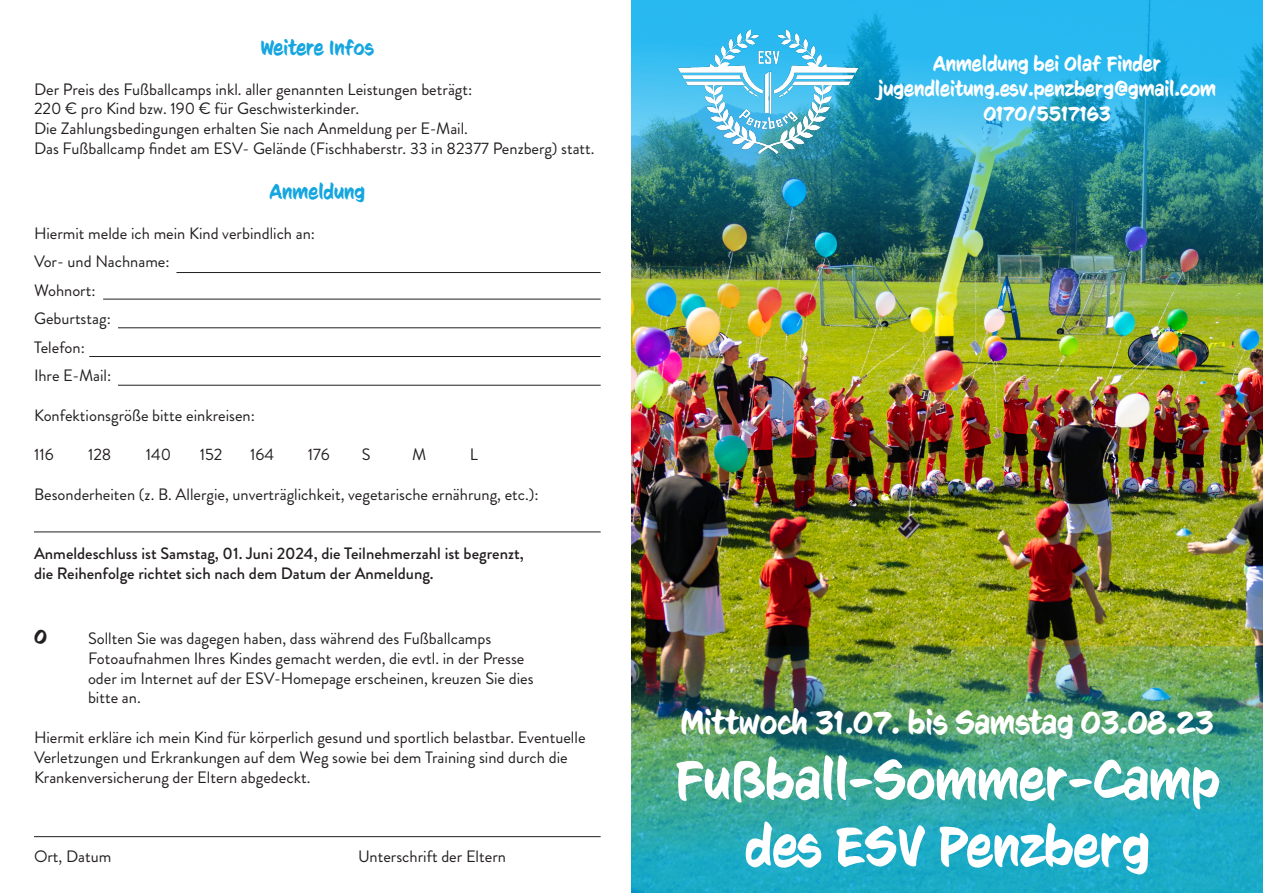
<style>
.page{position:relative;width:1263px;height:893px;background:#fff}
.page>*{position:absolute;margin:0;border:0;box-sizing:border-box;transform-origin:0 0}
.t1{font:55.5px "CC Sign Language";color:#fff}
.t2{font:33px "CC Sign Language";color:#fff}
.t3{font:21px "CC Sign Language";color:#fff}
.t4{font:21px "CC Sign Language";color:#16a6df}
.t5{font:21px "CC Sign Language";color:#231f20}
.t6{font:16.5px/19.8px "Brandon Grotesque";color:#231f20}
.t7{font:500 16.5px "Brandon Grotesque";color:#231f20}
</style>
<div class="page">
<img style="left:631px;top:316px;width:632px;height:330px">
<img style="left:631px;top:646px;width:632px;height:247px">
<img style="left:631px;top:0;width:632px;height:316px">
<img style="left:675px;top:29px;width:184px;height:125px">
<hr style="left:34px;top:836px;width:567px;height:1px;background:#231f20">
<hr style="left:176px;top:272px;width:425px;height:1px;background:#231f20">
<hr style="left:103px;top:299px;width:498px;height:1px;background:#231f20">
<hr style="left:118px;top:327px;width:483px;height:1px;background:#231f20">
<hr style="left:89px;top:356px;width:512px;height:1px;background:#231f20">
<hr style="left:118px;top:385px;width:483px;height:1px;background:#231f20">
<hr style="left:34px;top:531px;width:567px;height:1px;background:#231f20">
<p class="t4" style="left:261px;top:36px;width:115px">Weitere Infos</p>
<p class="t6" style="left:34px;top:79px;width:440px">Der Preis des Fußballcamps inkl. aller genannten Leistungen beträgt:</p>
<p class="t6" style="left:34px;top:99px;width:327px">220 € pro Kind bzw. 190 € für Geschwisterkinder.</p>
<p class="t6" style="left:34px;top:119px;width:435px">Die Zahlungsbedingungen erhalten Sie nach Anmeldung per E-Mail.</p>
<p class="t6" style="left:34px;top:139px;width:562px">Das Fußballcamp findet am ESV- Gelände (Fischhaberstr. 33 in 82377 Penzberg) statt.</p>
<p class="t4" style="left:269px;top:180px;width:97px">Anmeldung</p>
<p class="t6" style="left:34px;top:223px;width:283px">Hiermit melde ich mein Kind verbindlich an:</p>
<p class="t6" style="left:34px;top:252px;width:137px">Vor- und Nachname:</p>
<p class="t6" style="left:34px;top:280px;width:63px">Wohnort:</p>
<p class="t6" style="left:34px;top:309px;width:78px">Geburtstag:</p>
<p class="t6" style="left:34px;top:337px;width:52px">Telefon:</p>
<p class="t6" style="left:34px;top:366px;width:79px">Ihre E-Mail:</p>
<p class="t6" style="left:34px;top:405px;width:222px">Konfektionsgröße bitte einkreisen:</p>
<p class="t6" style="left:34px;top:445px;width:21px">116</p>
<p class="t6" style="left:88px;top:445px;width:25px">128</p>
<p class="t6" style="left:146px;top:445px;width:27px">140</p>
<p class="t6" style="left:200px;top:445px;width:24px">152</p>
<p class="t6" style="left:250px;top:445px;width:26px">164</p>
<p class="t6" style="left:308px;top:445px;width:23px">176</p>
<p class="t6" style="left:362px;top:445px;width:10px">S</p>
<p class="t6" style="left:412px;top:445px;width:16px">M</p>
<p class="t6" style="left:470px;top:445px;width:10px">L</p>
<p class="t6" style="left:34px;top:485px;width:506px">Besonderheiten (z. B. Allergie, unverträglichkeit, vegetarische ernährung, etc.):</p>
<p class="t7" style="left:34px;top:542px;width:491px">Anmeldeschluss ist Samstag, 01. Juni 2024, die Teilnehmerzahl ist begrenzt,</p>
<p class="t7" style="left:34px;top:562px;width:401px">die Reihenfolge richtet sich nach dem Datum der Anmeldung.</p>
<p class="t5" style="left:34px;top:625px;width:14px">O</p>
<p class="t6" style="left:88px;top:629px;width:405px">Sollten Sie was dagegen haben, dass während des Fußballcamps</p>
<p class="t6" style="left:88px;top:648px;width:438px">Fotoaufnahmen Ihres Kindes gemacht werden, die evtl. in der Presse</p>
<p class="t6" style="left:88px;top:668px;width:447px">oder im Internet auf der ESV-Homepage erscheinen, kreuzen Sie dies bitte an.</p>
<p class="t6" style="left:34px;top:728px;width:553px">Hiermit erkläre ich mein Kind für körperlich gesund und sportlich belastbar. Eventuelle<br>Verletzungen und Erkrankungen auf dem Weg sowie bei dem Training sind durch die<br>Krankenversicherung der Eltern abgedeckt.</p>
<p class="t6" style="left:34px;top:846px;width:79px">Ort, Datum</p>
<p class="t6" style="left:358px;top:846px;width:149px">Unterschrift der Eltern</p>
<p class="t3" style="left:933px;top:52px;width:230px">Anmeldung bei Olaf Finder</p>
<p class="t3" style="left:878px;top:77px;width:339px">jugendleitung.esv.penzberg@gmail.com</p>
<p class="t3" style="left:984px;top:102px;width:128px">0170/5517163</p>
<p class="t2" style="left:681px;top:705px;width:534px">Mittwoch 31.07. bis Samstag 03.08.23</p>
<p class="t1" style="left:674px;top:749px;width:547px">Fußball-Sommer-Camp</p>
<p class="t1" style="left:745px;top:816px;width:406px">des ESV Penzberg</p>
</div>
